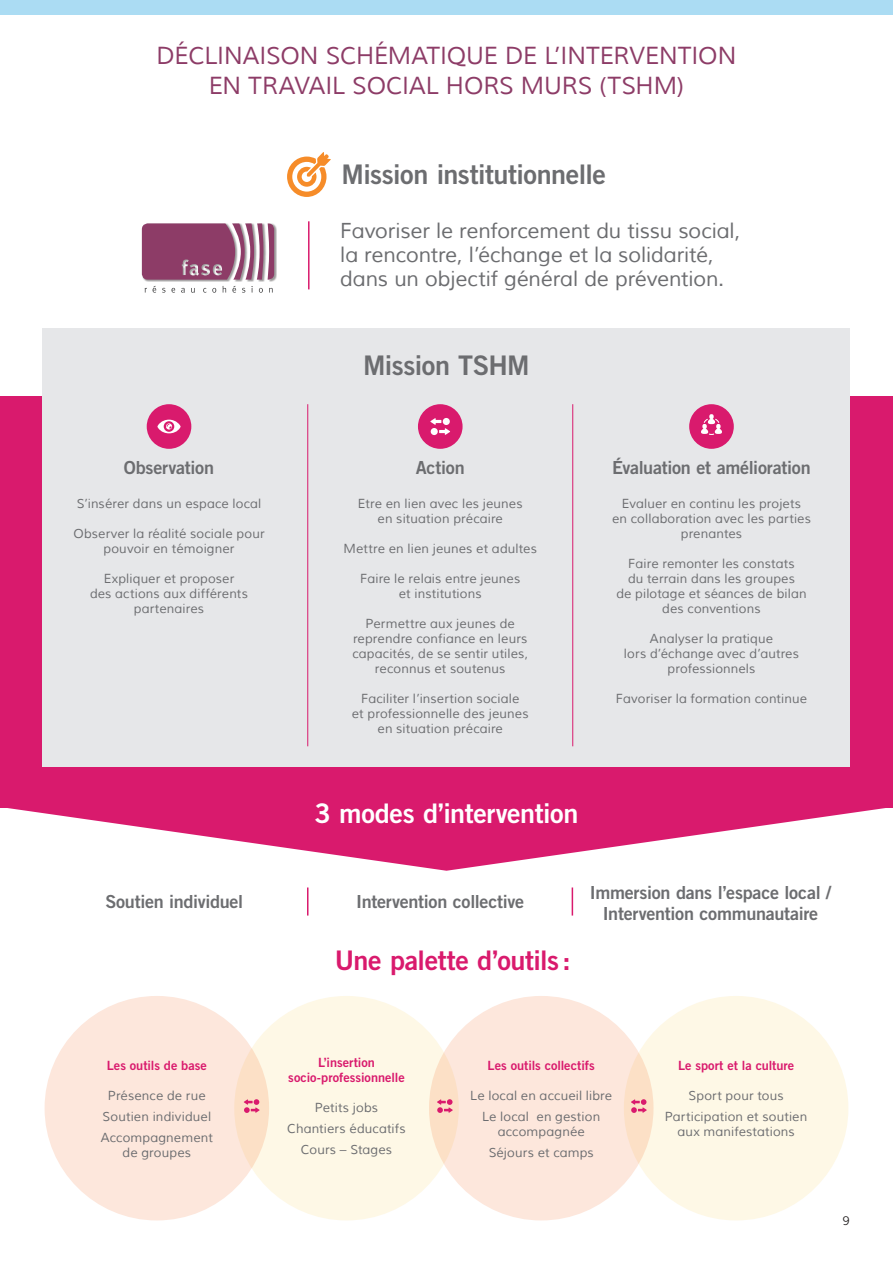
<style>
.page{position:relative;width:893px;height:1263px;background:#fff}
.page>*{position:absolute;margin:0;border:0;box-sizing:border-box;transform-origin:0 0}
.t1{font:27px "Trade Gothic LT Std Bd 2";letter-spacing:-.02em;color:#6c6d70}
.t2{font:27px "Trade Gothic LT Std Bd 2";letter-spacing:-.015em;color:#fff}
.t3{font:27px "Trade Gothic LT Std Bd 2";letter-spacing:-.015em;color:#d91a6d}
.t4{font:24px/30px "Muli";letter-spacing:-.005em;color:#8d3c67;text-align:center}
.t5{font:21px/24px "Muli";letter-spacing:-.005em;color:#6c6d70}
.t6{font:18px/21px "Trade Gothic LT Std Bd 2";letter-spacing:-.015em;color:#6c6d70;text-align:center}
.t7{font:12.75px/15px "Muli";letter-spacing:.01em;color:#6c6d70;text-align:center}
.t8{font:12.75px/15px "Trade Gothic LT Std Bd 2";color:#d91a6d;text-align:center}
.t9{font:12px "Trade Gothic LT Std";color:#231f20}
</style>
<div class="page">
<div style="left:0;top:397px;width:893px;height:411px;background:#d91a6d"></div>
<div style="left:43px;top:328px;width:807px;height:439px;background:#e6e7e9"></div>
<div style="left:147px;top:404px;width:44px;height:45px;background:#d91a6d;border-radius:50%"></div>
<svg style="left:157px;top:420px;width:24px;height:13px"></svg>
<div style="left:418px;top:404px;width:45px;height:45px;background:#d91a6d;border-radius:50%"></div>
<svg style="left:430px;top:418px;width:20px;height:17px"></svg>
<div style="left:431px;top:428px;width:7px;height:7px;background:#fff;border-radius:50%"></div>
<div style="left:689px;top:404px;width:45px;height:45px;background:#d91a6d;border-radius:50%"></div>
<svg style="left:701px;top:414px;width:21px;height:21px"></svg>
<hr style="left:307px;top:404px;width:1px;height:342px;background:#d91a6d">
<hr style="left:572px;top:404px;width:1px;height:342px;background:#d91a6d">
<svg style="left:8px;top:808px;width:877px;height:63px"></svg>
<svg style="left:287px;top:152px;width:44px;height:45px"></svg>
<div style="left:624px;top:996px;width:224px;height:224px;background:#fef8e6;border-radius:50%"></div>
<div style="left:429px;top:996px;width:224px;height:224px;background:#fde7dc;border-radius:50%"></div>
<div style="left:234px;top:996px;width:225px;height:224px;background:#fef8e6;border-radius:50%"></div>
<div style="left:45px;top:996px;width:224px;height:224px;background:#fde7dc;border-radius:50%"></div>
<svg style="left:631px;top:1099px;width:16px;height:14px"></svg>
<svg style="left:437px;top:1099px;width:16px;height:14px"></svg>
<svg style="left:244px;top:1099px;width:16px;height:14px"></svg>
<svg style="left:307px;top:887px;width:1px;height:28px"></svg>
<svg style="left:572px;top:887px;width:1px;height:28px"></svg>
<hr style="left:308px;top:221px;width:2px;height:68px;background:#d91a6d">
<svg style="left:153px;top:286px;width:3px;height:7px"></svg>
<svg style="left:162px;top:288px;width:3px;height:5px"></svg>
<svg style="left:171px;top:288px;width:4px;height:5px"></svg>
<svg style="left:181px;top:288px;width:4px;height:5px"></svg>
<svg style="left:191px;top:288px;width:4px;height:5px"></svg>
<svg style="left:203px;top:288px;width:13px;height:5px"></svg>
<svg style="left:223px;top:286px;width:3px;height:7px"></svg>
<svg style="left:232px;top:286px;width:4px;height:7px"></svg>
<svg style="left:242px;top:288px;width:3px;height:5px"></svg>
<svg style="left:251px;top:286px;width:2px;height:7px"></svg>
<svg style="left:259px;top:288px;width:4px;height:5px"></svg>
<svg style="left:269px;top:288px;width:4px;height:5px"></svg>
<div style="left:142px;top:224px;width:135px;height:58px;background:#231f20;opacity:.45"></div>
<svg style="left:142px;top:223px;width:132px;height:57px;background:#9d5e7f"></svg>
<div style="left:0;top:0;width:893px;height:15px;background:#abdcf3"></div>
<h2 class="t4" style="left:157px;top:41px;width:581px">DÉCLINAISON SCHÉMATIQUE DE L’INTERVENTION<br>EN TRAVAIL SOCIAL HORS MURS (TSHM)</h2>
<h1 class="t1" style="left:342px;top:158px;width:266px">Mission institutionnelle</h1>
<h3 class="t5" style="left:340px;top:219px;width:401px">Favoriser le renforcement du tissu social, la rencontre, l’échange et la solidarité, dans un objectif général de prévention.</h3>
<h1 class="t1" style="left:363px;top:348px;width:168px">Mission TSHM</h1>
<h3 class="t6" style="left:124px;top:457px;width:92px">Observation</h3>
<p class="t7" style="left:77px;top:496px;width:186px">S’insérer dans un espace local</p>
<p class="t7" style="left:73px;top:526px;width:193px">Observer la réalité sociale pour pouvoir en témoigner</p>
<p class="t7" style="left:90px;top:571px;width:159px">Expliquer et proposer<br>des actions aux différents partenaires</p>
<h3 class="t6" style="left:416px;top:457px;width:50px">Action</h3>
<p class="t7" style="left:358px;top:496px;width:166px">Etre en lien avec les jeunes en situation précaire</p>
<p class="t7" style="left:344px;top:541px;width:195px">Mettre en lien jeunes et adultes</p>
<p class="t7" style="left:360px;top:571px;width:162px">Faire le relais entre jeunes et institutions</p>
<p class="t7" style="left:352px;top:616px;width:177px">Permettre aux jeunes de reprendre confiance en leurs capacités, de se sentir utiles, reconnus et soutenus</p>
<p class="t7" style="left:352px;top:691px;width:178px">Faciliter l’insertion sociale<br>et professionnelle des jeunes en situation précaire</p>
<h1 class="t2" style="left:315px;top:797px;width:265px">3 modes d’intervention</h1>
<h3 class="t6" style="left:612px;top:457px;width:200px">Évaluation et amélioration</h3>
<p class="t7" style="left:612px;top:496px;width:200px">Evaluer en continu les projets<br>en collaboration avec les parties prenantes</p>
<p class="t7" style="left:616px;top:556px;width:192px">Faire remonter les constats<br>du terrain dans les groupes<br>de pilotage et séances de bilan des conventions</p>
<p class="t7" style="left:624px;top:631px;width:177px">Analyser la pratique<br>lors d’échange avec d’autres professionnels</p>
<p class="t7" style="left:616px;top:691px;width:193px">Favoriser la formation continue</p>
<h3 class="t6" style="left:105px;top:891px;width:139px">Soutien individuel</h3>
<h3 class="t6" style="left:356px;top:891px;width:169px">Intervention collective</h3>
<h3 class="t6" style="left:590px;top:882px;width:243px">Immersion dans l’espace local /<br>Intervention communautaire</h3>
<h1 class="t3" style="left:335px;top:943px;width:237px">Une palette d’outils :</h1>
<p class="t8" style="left:107px;top:1057px;width:102px">Les outils de base</p>
<p class="t7" style="left:101px;top:1085px;width:114px;line-height:21px">Présence de rue<br>Soutien individuel<br>Accompagnement</p>
<p class="t7" style="left:123px;top:1145px;width:70px">de groupes</p>
<p class="t8" style="left:288px;top:1054px;width:118px">L’insertion socio-professionnelle</p>
<p class="t7" style="left:287px;top:1097px;width:120px;line-height:21px">Petits jobs<br>Chantiers éducatifs<br>Cours – Stages</p>
<p class="t8" style="left:488px;top:1057px;width:109px">Les outils collectifs</p>
<p class="t7" style="left:470px;top:1085px;width:143px;line-height:21px">Le local en accueil libre<br>Le local en gestion</p>
<p class="t7" style="left:489px;top:1121px;width:107px;line-height:21px">accompagnée<br>Séjours et camps</p>
<p class="t8" style="left:678px;top:1057px;width:118px">Le sport et la culture</p>
<p class="t7" style="left:665px;top:1085px;width:144px;line-height:21px">Sport pour tous<br>Participation et soutien</p>
<p class="t7" style="left:678px;top:1124px;width:119px">aux manifestations</p>
<p class="t9" style="left:842px;top:1213px;width:9px">9</p>
</div>
